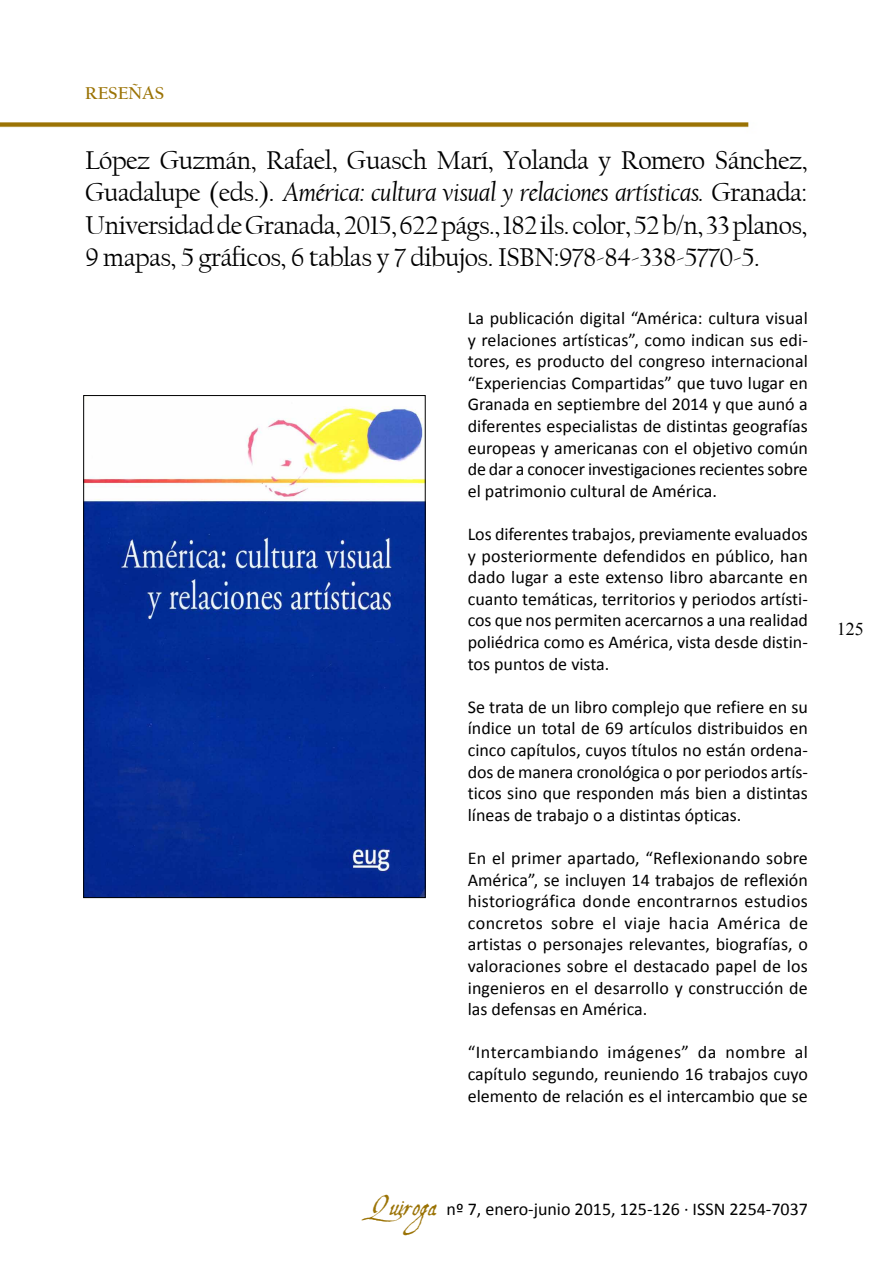
<style>
.page{position:relative;width:893px;height:1263px;background:#fff}
.page>*{position:absolute;margin:0;border:0;box-sizing:border-box;transform-origin:0 0}
.t1{font:27px/32.4px "Californian FB";letter-spacing:-.02em;color:#000;text-align:justify}
.cuerpo_de_texto{font:18px/21.6px "Calibri";color:#000;text-align:justify}
.t2{font:700 18px "Californian FB";color:#9b7305}
.t3{font:18px "Times New Roman";color:#000}
.s1{font-style:italic}
.s2{font-family:"Aquiline";font-size:27px;color:#9b7305}
</style>
<div class="page">
<img style="left:0;top:122px;width:749px;height:6px">
<img style="left:85px;top:406px;width:339px;height:490px">
<p class="t2" style="left:85px;top:83px;width:81px">RESEÑAS</p>
<p class="t1" style="left:85px;top:144px;width:724px">López Guzmán, Rafael, Guasch Marí, Yolanda y Romero Sánchez, Guadalupe (eds.). <span class="s1">América: cultura visual y relaciones artísticas.</span> Granada:<br>Universidad de Granada, 2015, 622 págs., 182 ils. color, 52 b/n, 33 planos, 9 mapas, 5 gráficos, 6 tablas y 7 dibujos. ISBN:978-84-338-5770-5.</p>
<p class="cuerpo_de_texto" style="left:468px;top:306px;width:342px">La publicación digital “América: cultura visual y relaciones artísticas”, como indican sus edi&shy;tores, es producto del congreso internacional “Experiencias Compartidas” que tuvo lugar en Granada en septiembre del 2014 y que aunó a diferentes especialistas de distintas geografías europeas y americanas con el objetivo común de dar a conocer investigaciones recientes sobre el patrimonio cultural de América.</p>
<p class="cuerpo_de_texto" style="left:468px;top:522px;width:342px">Los diferentes trabajos, previamente evaluados y posteriormente defendidos en público, han dado lugar a este extenso libro abarcante en cuanto temáticas, territorios y periodos artísti&shy;cos que nos permiten acercarnos a una realidad poliédrica como es América, vista desde distin&shy;tos puntos de vista.</p>
<p class="cuerpo_de_texto" style="left:468px;top:695px;width:342px">Se trata de un libro complejo que refiere en su índice un total de 69 artículos distribuidos en cinco capítulos, cuyos títulos no están ordena&shy;dos de manera cronológica o por periodos artís&shy;ticos sino que responden más bien a distintas líneas de trabajo o a distintas ópticas.</p>
<p class="cuerpo_de_texto" style="left:468px;top:846px;width:342px">En el primer apartado, “Reflexionando sobre América”, se incluyen 14 trabajos de reflexión historiográfica donde encontrarnos estudios concretos sobre el viaje hacia América de artistas o personajes relevantes, biografías, o valoraciones sobre el destacado papel de los ingenieros en el desarrollo y construcción de las defensas en América.</p>
<p class="cuerpo_de_texto" style="left:468px;top:1041px;width:342px">“Intercambiando imágenes” da nombre al capítulo segundo, reuniendo 16 trabajos cuyo elemento de relación es el intercambio que se</p>
<p class="t3" style="left:837px;top:616px;width:28px">125</p>
<p class="cuerpo_de_texto" style="left:370px;top:1197px;width:439px"><span class="s2">Quiroga</span> nº 7, enero-junio 2015, 125-126 · ISSN 2254-7037</p>
</div>
